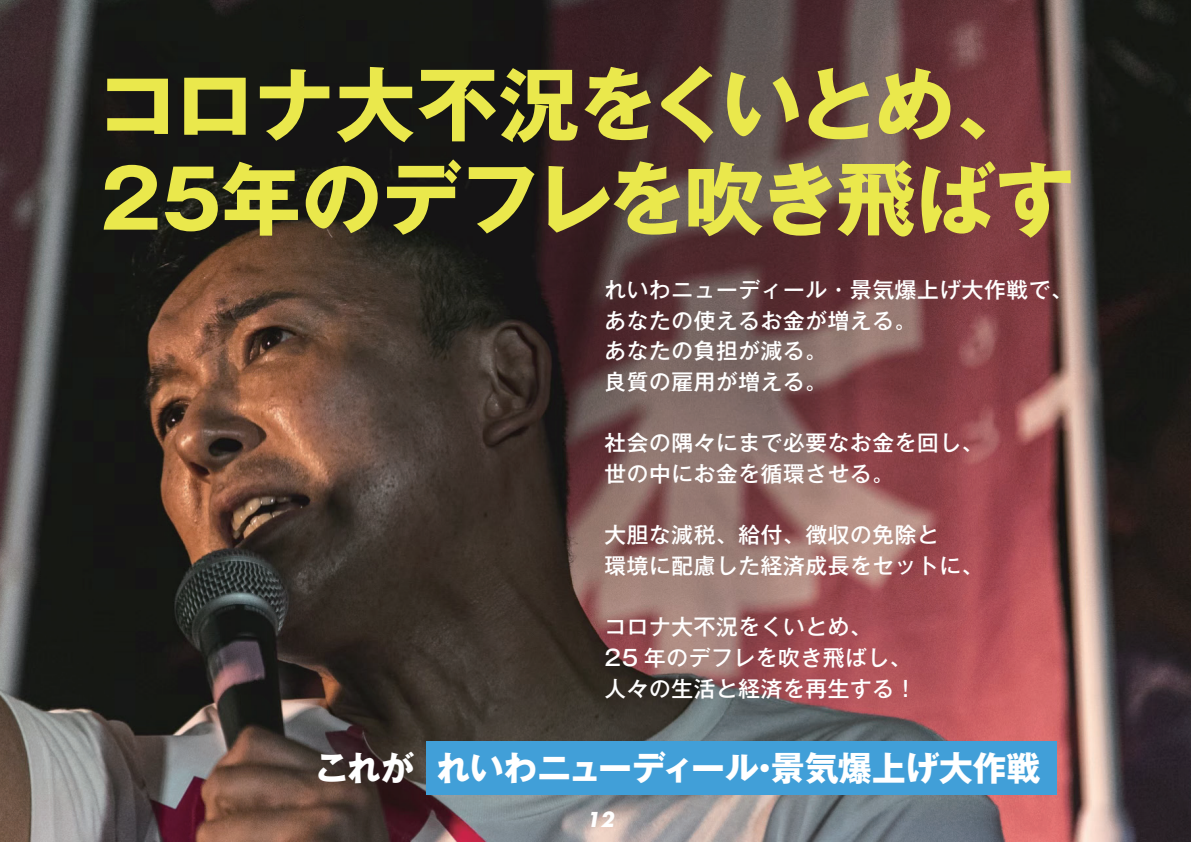
<style>
.page{position:relative;width:1191px;height:842px;background:#fff}
.page>*{position:absolute;margin:0;border:0;box-sizing:border-box;transform-origin:0 0}
.t1{font:700 80px/94.5px "Gothic MB101 Pr 5";letter-spacing:-.02em;color:#eae84c}
.t2{font:700 34px "Gothic MB101 Pr 5";letter-spacing:-.01em;color:#fff}
.t3{font:500 21.7px/30.7px "Gothic MB101 Pr 5";letter-spacing:.03em;color:#fff}
.t4{font:italic 700 20px "Futura Std";color:#fff}
</style>
<div class="page">
<img style="left:0;top:1px;width:1191px;height:841px">
<div style="left:426px;top:741px;width:630px;height:53px;background:#419fd8"></div>
<hr style="left:0;top:0;width:1191px;height:1px;background:#419fd8">
<h1 class="t1" style="left:98px;top:52px;width:979px">コロナ大不況をくいとめ、<br>25年のデフレを吹き飛ばす</h1>
<p class="t3" style="left:604px;top:273px;width:470px">れいわニューディール・景気爆上げ大作戦で、あなたの使えるお金が増える。<br>あなたの負担が減る。<br>良質の雇用が増える。</p>
<p class="t3" style="left:604px;top:426px;width:380px">社会の隅々にまで必要なお金を回し、世の中にお金を循環させる。</p>
<p class="t3" style="left:604px;top:518px;width:380px">大胆な減税、給付、徴収の免除と<br>環境に配慮した経済成長をセットに、</p>
<p class="t3" style="left:604px;top:610px;width:313px">コロナ大不況をくいとめ、<br>25 年のデフレを吹き飛ばし、人々の生活と経済を再生する！</p>
<h2 class="t2" style="left:315px;top:740px;width:727px">これが れいわニューディール・景気爆上げ大作戦</h2>
<p class="t4" style="left:586px;top:806px;width:29px">12</p>
</div>
